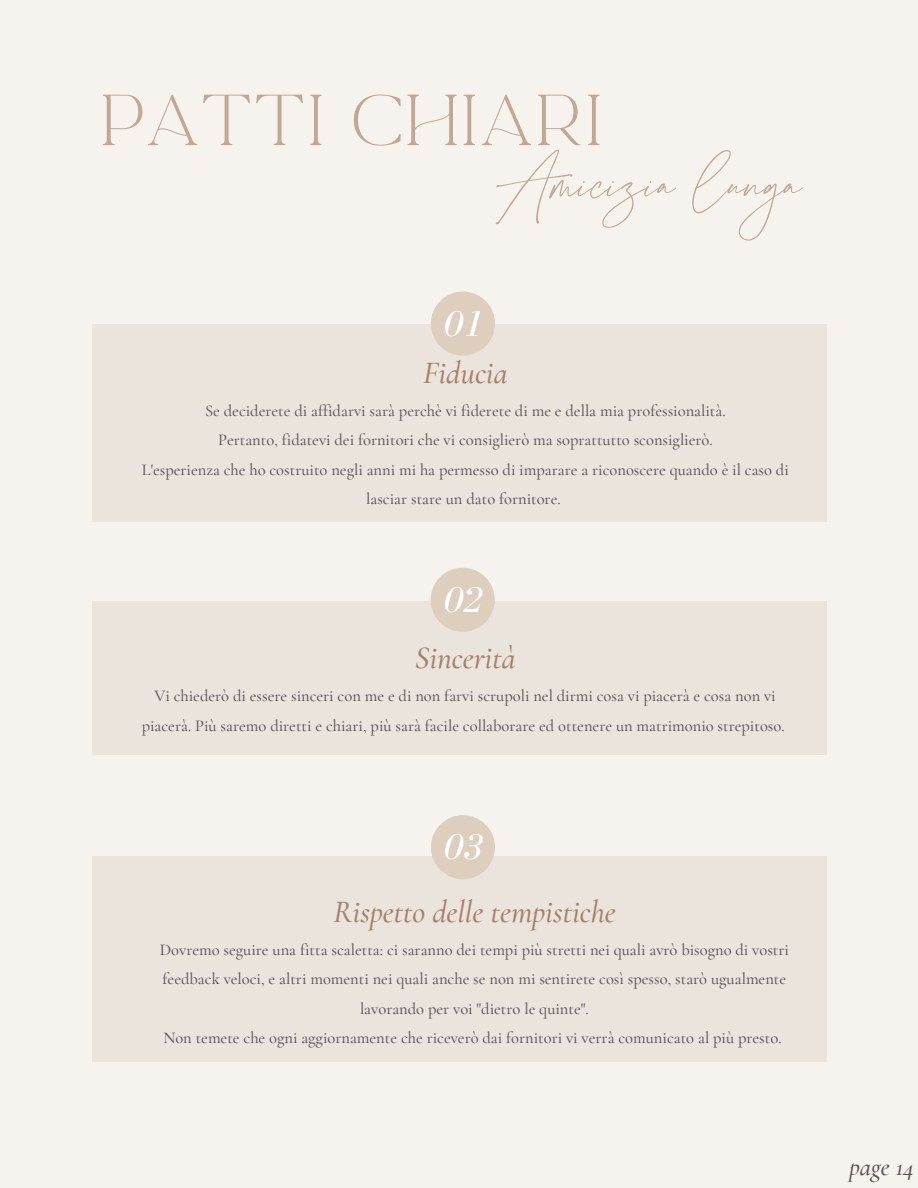
<style>
.page{position:relative;width:918px;height:1188px;background:#f6f3ef}
.page>*{position:absolute;margin:0;border:0;box-sizing:border-box;transform-origin:0 0}
.t1{font:77.55px "La Luxes Script";color:#c2a894}
.t2{font:63px "La Luxes Serif";letter-spacing:.025em;color:#c2a894}
.t3{font:italic 37.35px "Bodoni FLF";color:#fff}
.t4{font:italic 500 31.5px "Cormorant Garamond";color:#a68068}
.t5{font:italic 500 25.65px "Cormorant Garamond";color:#5d5354}
.t6{font:500 16.5px/29.2px "Cormorant Garamond";color:#5d5354;text-align:center}
</style>
<div class="page">
<div style="left:92px;top:324px;width:735px;height:198px;background:#eae4dd"></div>
<div style="left:431px;top:291px;width:64px;height:65px;background:#ddcebe;border-radius:50%"></div>
<div style="left:92px;top:601px;width:734px;height:153px;background:#eae4dd"></div>
<div style="left:431px;top:568px;width:64px;height:64px;background:#ddcebe;border-radius:50%"></div>
<div style="left:92px;top:856px;width:735px;height:206px;background:#eae4dd"></div>
<div style="left:431px;top:815px;width:64px;height:64px;background:#ddcebe;border-radius:50%"></div>
<h2 class="t2" style="left:100px;top:78px;width:505px">PATTI CHIARI</h2>
<h1 class="t1" style="left:495px;top:138px;width:309px">Amicizia lunga</h1>
<h3 class="t3" style="left:443px;top:303px;width:41px">01</h3>
<h3 class="t4" style="left:423px;top:354px;width:86px">Fiducia</h3>
<p class="t6" style="left:142px;top:396px;width:649px">Se deciderete di affidarvi sarà perchè vi fiderete di me e della mia professionalità.<br>Pertanto, fidatevi dei fornitori che vi consiglierò ma soprattutto sconsiglierò.<br>L'esperienza che ho costruito negli anni mi ha permesso di imparare a riconoscere quando è il caso di lasciar stare un dato fornitore.</p>
<h3 class="t3" style="left:443px;top:580px;width:41px">02</h3>
<h3 class="t4" style="left:415px;top:639px;width:102px">Sincerità</h3>
<p class="t6" style="left:142px;top:681px;width:645px">Vi chiederò di essere sinceri con me e di non farvi scrupoli nel dirmi cosa vi piacerà e cosa non vi piacerà. Più saremo diretti e chiari, più sarà facile collaborare ed ottenere un matrimonio strepitoso.</p>
<h3 class="t3" style="left:443px;top:827px;width:41px">03</h3>
<h3 class="t4" style="left:333px;top:893px;width:284px">Rispetto delle tempistiche</h3>
<p class="t6" style="left:160px;top:935px;width:631px">Dovremo seguire una fitta scaletta: ci saranno dei tempi più stretti nei quali avrò bisogno di vostri feedback veloci, e altri momenti nei quali anche se non mi sentirete così spesso, starò ugualmente lavorando per voi "dietro le quinte".<br>Non temete che ogni aggiornamente che riceverò dai fornitori vi verrà comunicato al più presto.</p>
<h3 class="t5" style="left:849px;top:1152px;width:66px">page 14</h3>
</div>
